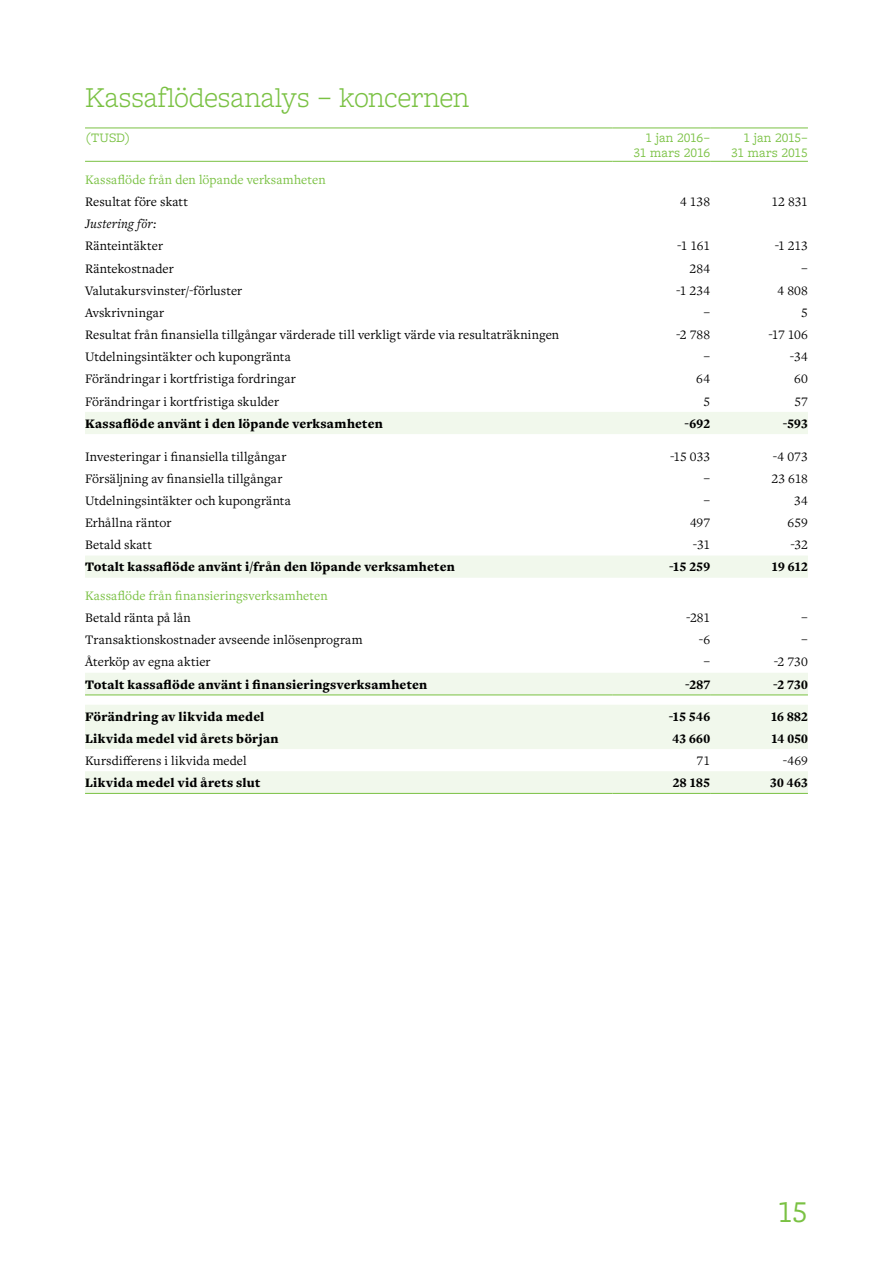
<style>
.page{position:relative;width:893px;height:1263px;background:#fff}
.page>*{position:absolute;margin:0;border:0;box-sizing:border-box;transform-origin:0 0}
.t1{font:31.5px "Freight Macro Pro";color:#7ac143}
.t2{font:300 30px "Freight Macro Pro";letter-spacing:-.02em;color:#7ac143}
.t3{font:13.5px "Freight Text Pro";letter-spacing:.01em;color:#000}
.t4{font:900 13.5px "Freight Text Pro";letter-spacing:.015em;color:#000}
.t5{font:13.5px "Freight Text Pro";letter-spacing:.01em;color:#7ac143}
.t6{font:13.5px/15px "Freight Macro Pro";color:#7ac143;text-align:right}
.t7{font:italic 13.5px "Freight Text Pro";letter-spacing:.02em;color:#000}
</style>
<div class="page">
<svg style="left:85px;top:412px;width:723px;height:381px"></svg>
<hr style="left:85px;top:128px;width:527px;height:1px;background:#7ac143">
<hr style="left:612px;top:128px;width:98px;height:1px;background:#7ac143">
<hr style="left:710px;top:128px;width:98px;height:1px;background:#7ac143">
<hr style="left:85px;top:161px;width:527px;height:1px;background:#7ac143">
<hr style="left:612px;top:161px;width:98px;height:1px;background:#7ac143">
<hr style="left:710px;top:161px;width:98px;height:1px;background:#7ac143">
<hr style="left:85px;top:694px;width:527px;height:1px;background:#7ac143">
<hr style="left:612px;top:694px;width:98px;height:1px;background:#7ac143">
<hr style="left:710px;top:694px;width:98px;height:1px;background:#7ac143">
<hr style="left:85px;top:793px;width:527px;height:1px;background:#7ac143">
<hr style="left:612px;top:793px;width:98px;height:1px;background:#7ac143">
<hr style="left:710px;top:793px;width:98px;height:1px;background:#7ac143">
<h2 class="t2" style="left:85px;top:76px;width:386px">Kassaflödesanalys – koncernen</h2>
<p class="t6" style="left:85px;top:130px;width:47px">(TUSD)</p>
<p class="t6" style="left:633px;top:130px;width:78px">1 jan 2016–<br>31 mars 2016</p>
<p class="t6" style="left:731px;top:130px;width:78px">1 jan 2015–<br>31 mars 2015</p>
<p class="t5" style="left:85px;top:171px;width:242px">Kassaflöde från den löpande verksamheten</p>
<p class="t3" style="left:85px;top:193px;width:105px">Resultat före skatt</p>
<p class="t3" style="left:680px;top:193px;width:32px">4 138</p>
<p class="t3" style="left:771px;top:193px;width:38px">12 831</p>
<p class="t7" style="left:85px;top:215px;width:73px">Justering för:</p>
<p class="t3" style="left:85px;top:237px;width:80px">Ränteintäkter</p>
<p class="t3" style="left:677px;top:237px;width:34px">-1 161</p>
<p class="t3" style="left:775px;top:237px;width:35px">-1 213</p>
<p class="t3" style="left:85px;top:259px;width:90px">Räntekostnader</p>
<p class="t3" style="left:689px;top:259px;width:22px">284</p>
<p class="t3" style="left:801px;top:259px;width:8px">–</p>
<p class="t3" style="left:85px;top:281px;width:159px">Valutakursvinster/-förluster</p>
<p class="t3" style="left:676px;top:281px;width:35px">-1 234</p>
<p class="t3" style="left:777px;top:281px;width:32px">4 808</p>
<p class="t3" style="left:85px;top:304px;width:81px">Avskrivningar</p>
<p class="t3" style="left:703px;top:304px;width:8px">–</p>
<p class="t3" style="left:801px;top:304px;width:8px">5</p>
<p class="t3" style="left:85px;top:326px;width:476px">Resultat från finansiella tillgångar värderade till verkligt värde via resultaträkningen</p>
<p class="t3" style="left:676px;top:326px;width:35px">-2 788</p>
<p class="t3" style="left:768px;top:326px;width:41px">-17 106</p>
<p class="t3" style="left:85px;top:348px;width:207px">Utdelningsintäkter och kupongränta</p>
<p class="t3" style="left:703px;top:348px;width:8px">–</p>
<p class="t3" style="left:790px;top:348px;width:19px">-34</p>
<p class="t3" style="left:85px;top:370px;width:212px">Förändringar i kortfristiga fordringar</p>
<p class="t3" style="left:696px;top:370px;width:15px">64</p>
<p class="t3" style="left:794px;top:370px;width:15px">60</p>
<p class="t3" style="left:85px;top:392px;width:196px">Förändringar i kortfristiga skulder</p>
<p class="t3" style="left:703px;top:392px;width:8px">5</p>
<p class="t3" style="left:794px;top:392px;width:15px">57</p>
<p class="t4" style="left:85px;top:414px;width:299px">Kassaflöde använt i den löpande verksamheten</p>
<p class="t4" style="left:685px;top:414px;width:27px">-692</p>
<p class="t4" style="left:783px;top:414px;width:27px">-593</p>
<p class="t3" style="left:85px;top:447px;width:203px">Investeringar i finansiella tillgångar</p>
<p class="t3" style="left:670px;top:447px;width:42px">-15 033</p>
<p class="t3" style="left:773px;top:447px;width:37px">-4 073</p>
<p class="t3" style="left:85px;top:469px;width:199px">Försäljning av finansiella tillgångar</p>
<p class="t3" style="left:703px;top:469px;width:8px">–</p>
<p class="t3" style="left:771px;top:469px;width:38px">23 618</p>
<p class="t3" style="left:85px;top:492px;width:207px">Utdelningsintäkter och kupongränta</p>
<p class="t3" style="left:703px;top:492px;width:8px">–</p>
<p class="t3" style="left:794px;top:492px;width:15px">34</p>
<p class="t3" style="left:85px;top:514px;width:88px">Erhållna räntor</p>
<p class="t3" style="left:690px;top:514px;width:22px">497</p>
<p class="t3" style="left:788px;top:514px;width:22px">659</p>
<p class="t3" style="left:85px;top:536px;width:69px">Betald skatt</p>
<p class="t3" style="left:693px;top:536px;width:19px">-31</p>
<p class="t3" style="left:790px;top:536px;width:19px">-32</p>
<p class="t4" style="left:85px;top:558px;width:371px">Totalt kassaflöde använt i/från den löpande verksamheten</p>
<p class="t4" style="left:669px;top:558px;width:43px">-15 259</p>
<p class="t4" style="left:771px;top:558px;width:38px">19 612</p>
<p class="t5" style="left:85px;top:587px;width:244px">Kassaflöde från finansieringsverksamheten</p>
<p class="t3" style="left:85px;top:609px;width:107px">Betald ränta på lån</p>
<p class="t3" style="left:686px;top:609px;width:25px">-281</p>
<p class="t3" style="left:801px;top:609px;width:8px">–</p>
<p class="t3" style="left:85px;top:631px;width:279px">Transaktionskostnader avseende inlösenprogram</p>
<p class="t3" style="left:699px;top:631px;width:13px">-6</p>
<p class="t3" style="left:801px;top:631px;width:8px">–</p>
<p class="t3" style="left:85px;top:653px;width:127px">Återköp av egna aktier</p>
<p class="t3" style="left:703px;top:653px;width:8px">–</p>
<p class="t3" style="left:774px;top:653px;width:36px">-2 730</p>
<p class="t4" style="left:85px;top:675px;width:344px">Totalt kassaflöde använt i finansieringsverksamheten</p>
<p class="t4" style="left:685px;top:675px;width:26px">-287</p>
<p class="t4" style="left:773px;top:675px;width:36px">-2 730</p>
<p class="t4" style="left:85px;top:707px;width:181px">Förändring av likvida medel</p>
<p class="t4" style="left:669px;top:707px;width:43px">-15 546</p>
<p class="t4" style="left:771px;top:707px;width:39px">16 882</p>
<p class="t4" style="left:85px;top:729px;width:195px">Likvida medel vid årets början</p>
<p class="t4" style="left:672px;top:729px;width:39px">43 660</p>
<p class="t4" style="left:771px;top:729px;width:38px">14 050</p>
<p class="t3" style="left:85px;top:752px;width:163px">Kursdifferens i likvida medel</p>
<p class="t3" style="left:697px;top:752px;width:15px">71</p>
<p class="t3" style="left:783px;top:752px;width:27px">-469</p>
<p class="t4" style="left:85px;top:774px;width:177px">Likvida medel vid årets slut</p>
<p class="t4" style="left:673px;top:774px;width:39px">28 185</p>
<p class="t4" style="left:770px;top:774px;width:39px">30 463</p>
<h1 class="t1" style="left:777px;top:1190px;width:32px">15</h1>
</div>
